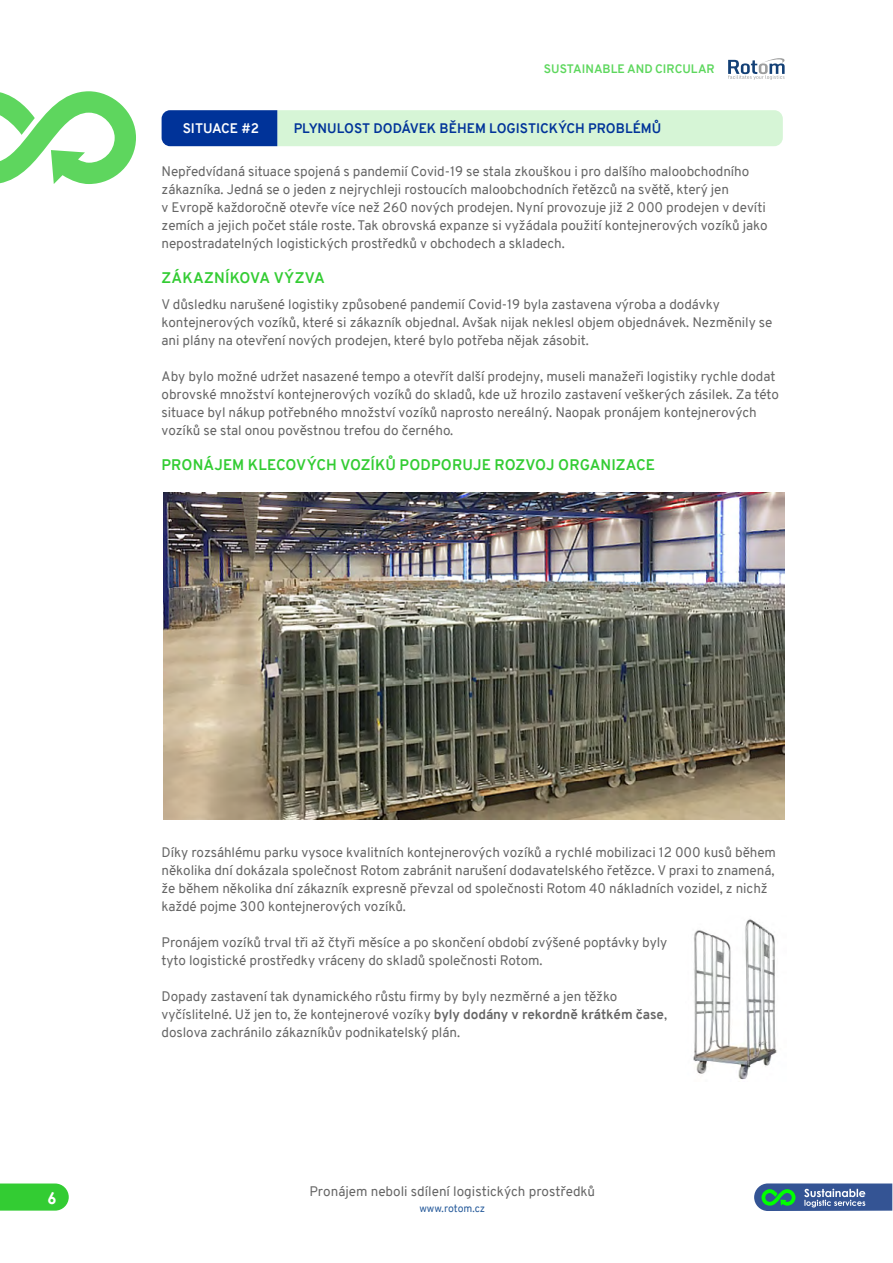
<style>
.page{position:relative;width:893px;height:1263px;background:#fff}
.page>*{position:absolute;margin:0;border:0;box-sizing:border-box;transform-origin:0 0}
.t1{font:700 16.5px "Century Gothic";color:#fff}
.t2{font:700 15px "Overpass";letter-spacing:.005em;color:#3c3}
.t3{font:13.5px/18px "Overpass";letter-spacing:-.005em;color:#666}
.t4{font:700 13.5px "Overpass";color:#039}
.t5{font:700 13.5px "Overpass";color:#fff}
.t6{font:700 12px "Overpass";color:#5dd75d}
.t7{font:10.5px "Overpass";color:#275b9b}
.s1{font-weight:700}
</style>
<div class="page">
<svg style="left:0;top:91px;width:136px;height:93px"></svg>
<svg style="left:0;top:1183px;width:69px;height:27px;background:#3fcf3f"></svg>
<svg style="left:754px;top:1183px;width:138px;height:28px;background:#4b7897"></svg>
<svg style="left:728px;top:58px;width:57px;height:22px"></svg>
<svg style="left:162px;top:110px;width:621px;height:36px;background:#afd1cb"></svg>
<img style="left:164px;top:492px;width:620px;height:328px">
<img style="left:693px;top:919px;width:84px;height:161px">
<p class="t6" style="left:544px;top:61px;width:172px">SUSTAINABLE AND CIRCULAR</p>
<p class="t5" style="left:183px;top:119px;width:78px">SITUACE #2</p>
<p class="t4" style="left:294px;top:119px;width:369px">PLYNULOST DODÁVEK BĚHEM LOGISTICKÝCH PROBLÉMŮ</p>
<p class="t3" style="left:162px;top:162px;width:607px">Nepředvídaná situace spojená s pandemií Covid-19 se stala zkouškou i pro dalšího maloobchodního zákazníka. Jedná se o jeden z nejrychleji rostoucích maloobchodních řetězců na světě, který jen<br>v Evropě každoročně otevře více než 260 nových prodejen. Nyní provozuje již 2 000 prodejen v devíti zemích a jejich počet stále roste. Tak obrovská expanze si vyžádala použití kontejnerových vozíků jako nepostradatelných logistických prostředků v obchodech a skladech.</p>
<p class="t2" style="left:162px;top:267px;width:165px">ZÁKAZNÍKOVA VÝZVA</p>
<p class="t3" style="left:162px;top:296px;width:612px">V důsledku narušené logistiky způsobené pandemií Covid-19 byla zastavena výroba a dodávky kontejnerových vozíků, které si zákazník objednal. Avšak nijak neklesl objem objednávek. Nezměnily se ani plány na otevření nových prodejen, které bylo potřeba nějak zásobit.</p>
<p class="t3" style="left:162px;top:368px;width:619px">Aby bylo možné udržet nasazené tempo a otevřít další prodejny, museli manažeři logistiky rychle dodat obrovské množství kontejnerových vozíků do skladů, kde už hrozilo zastavení veškerých zásilek. Za této situace byl nákup potřebného množství vozíků naprosto nereálný. Naopak pronájem kontejnerových vozíků se stal onou pověstnou trefou do černého.</p>
<p class="t2" style="left:162px;top:454px;width:495px">PRONÁJEM KLECOVÝCH VOZÍKŮ PODPORUJE ROZVOJ ORGANIZACE</p>
<p class="t1" style="left:48px;top:1185px;width:11px">6</p>
<p class="t3" style="left:162px;top:843px;width:616px">Díky rozsáhlému parku vysoce kvalitních kontejnerových vozíků a rychlé mobilizaci 12 000 kusů během několika dní dokázala společnost Rotom zabránit narušení dodavatelského řetězce. V praxi to znamená, že během několika dní zákazník expresně převzal od společnosti Rotom 40 nákladních vozidel, z nichž každé pojme 300 kontejnerových vozíků.</p>
<p class="t3" style="left:162px;top:933px;width:507px">Pronájem vozíků trval tři až čtyři měsíce a po skončení období zvýšené poptávky byly tyto logistické prostředky vráceny do skladů společnosti Rotom.</p>
<p class="t3" style="left:162px;top:987px;width:507px">Dopady zastavení tak dynamického růstu firmy by byly nezměrné a jen těžko vyčíslitelné. Už jen to, že kontejnerové vozíky <span class="s1">byly dodány v rekordně krátkém čase</span>, doslova zachránilo zákazníkův podnikatelský plán.</p>
<p class="t3" style="left:309px;top:1182px;width:287px">Pronájem neboli sdílení logistických prostředků</p>
<p class="t7" style="left:419px;top:1200px;width:67px">www.rotom.cz</p>
</div>
